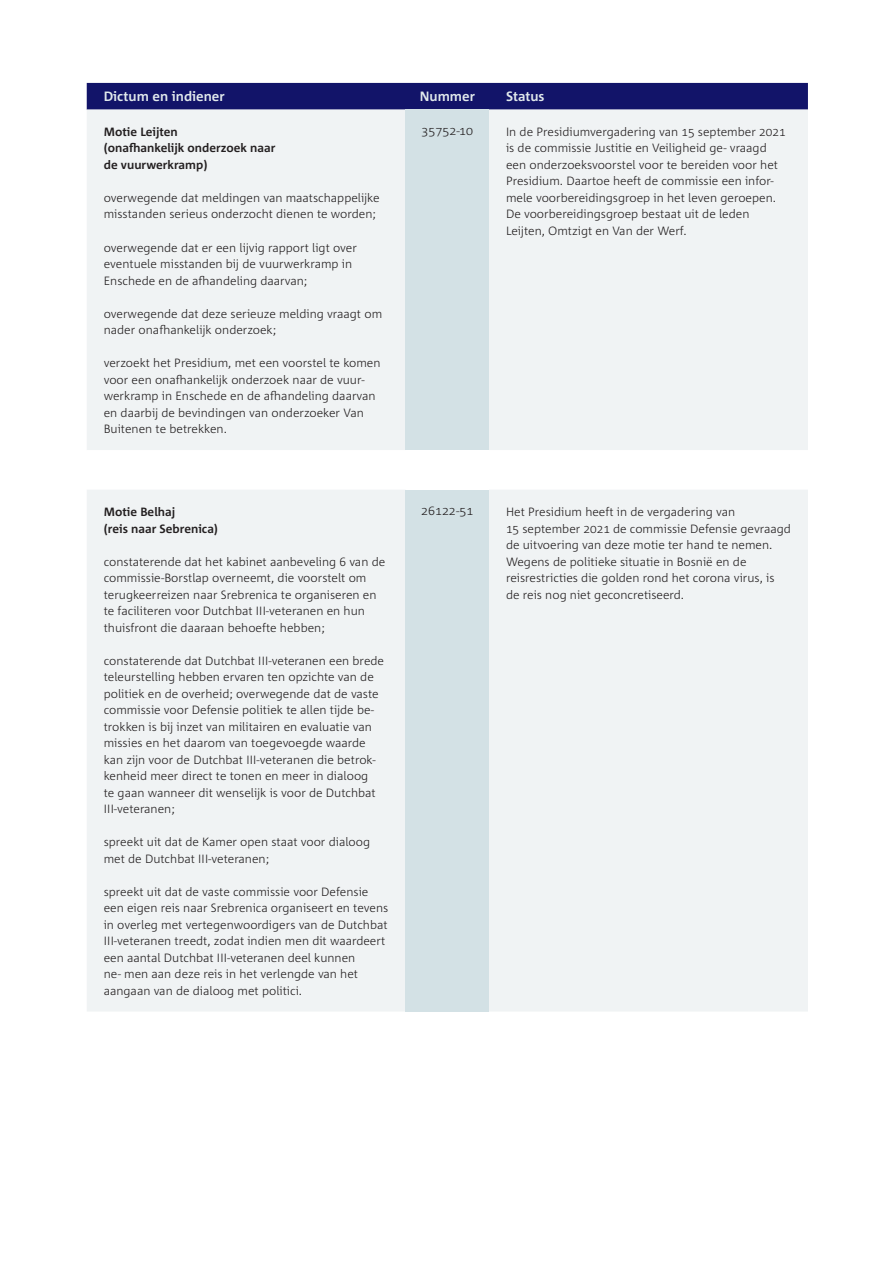
<style>
.page{position:relative;width:893px;height:1263px;background:#fff}
.page>*{position:absolute;margin:0;border:0;box-sizing:border-box;transform-origin:0 0}
.t1{font:700 13.5px "Corpid C1 s";color:#e1e9ec}
.t2{font:300 12px/16.5px "Corpid C1 s";color:#231f20}
.t3{font:700 12px/16.5px "Corpid C1 s";color:#231f20}
.t4{font:300 12px "Corpid C1 s";color:#231f20;scale:1.05 1}
</style>
<div class="page">
<div style="left:87px;top:83px;width:721px;height:27px;background:#121469"></div>
<div style="left:87px;top:110px;width:721px;height:340px;background:#f0f3f4"></div>
<div style="left:406px;top:110px;width:83px;height:340px;background:#d3e1e5"></div>
<div style="left:87px;top:490px;width:721px;height:521px;background:#f0f3f4"></div>
<div style="left:406px;top:490px;width:83px;height:521px;background:#d3e1e5"></div>
<p class="t1" style="left:104px;top:88px;width:123px">Dictum en indiener</p>
<p class="t1" style="left:420px;top:88px;width:57px">Nummer</p>
<p class="t1" style="left:506px;top:88px;width:40px">Status</p>
<p class="t3" style="left:104px;top:123px;width:173px">Motie Leijten<br>(onafhankelijk onderzoek naar de vuurwerkramp)</p>
<p class="t2" style="left:104px;top:189px;width:277px">overwegende dat meldingen van maatschappelijke misstanden serieus onderzocht dienen te worden;</p>
<p class="t2" style="left:104px;top:239px;width:255px">overwegende dat er een lijvig rapport ligt over eventuele misstanden bij de vuurwerkramp in<br>Enschede en de afhandeling daarvan;</p>
<p class="t2" style="left:104px;top:305px;width:280px">overwegende dat deze serieuze melding vraagt om nader onafhankelijk onderzoek;</p>
<p class="t2" style="left:104px;top:354px;width:278px">verzoekt het Presidium, met een voorstel te komen voor een onafhankelijk onderzoek naar de vuur&shy;werkramp in Enschede en de afhandeling daarvan en daarbij de bevindingen van onderzoeker Van Buitenen te betrekken.</p>
<p class="t4" style="left:422px;top:124px;width:50px">35752-10</p>
<p class="t2" style="left:506px;top:123px;width:281px">In de Presidiumvergadering van 15 september 2021 is de commissie Justitie en Veiligheid ge- vraagd een onderzoeksvoorstel voor te bereiden voor het Presidium. Daartoe heeft de commissie een infor&shy;mele voorbereidingsgroep in het leven geroepen.<br>De voorbereidingsgroep bestaat uit de leden Leijten, Omtzigt en Van der Werf.</p>
<p class="t3" style="left:104px;top:503px;width:116px">Motie Belhaj<br>(reis naar Sebrenica)</p>
<p class="t2" style="left:104px;top:553px;width:283px">constaterende dat het kabinet aanbeveling 6 van de commissie-Borstlap overneemt, die voorstelt om terugkeerreizen naar Srebrenica te organiseren en te faciliteren voor Dutchbat III-veteranen en hun thuisfront die daaraan behoefte hebben;</p>
<p class="t2" style="left:104px;top:652px;width:282px">constaterende dat Dutchbat III-veteranen een brede teleurstelling hebben ervaren ten opzichte van de politiek en de overheid; overwegende dat de vaste commissie voor Defensie politiek te allen tijde be&shy;trokken is bij inzet van militairen en evaluatie van missies en het daarom van toegevoegde waarde kan zijn voor de Dutchbat III-veteranen die betrok&shy;kenheid meer direct te tonen en meer in dialoog<br>te gaan wanneer dit wenselijk is voor de Dutchbat III-veteranen;</p>
<p class="t2" style="left:104px;top:833px;width:268px">spreekt uit dat de Kamer open staat voor dialoog met de Dutchbat III-veteranen;</p>
<p class="t2" style="left:104px;top:883px;width:286px">spreekt uit dat de vaste commissie voor Defensie een eigen reis naar Srebrenica organiseert en tevens in overleg met vertegenwoordigers van de Dutchbat III-veteranen treedt, zodat indien men dit waardeert een aantal Dutchbat III-veteranen deel kunnen<br>ne- men aan deze reis in het verlengde van het aangaan van de dialoog met politici.</p>
<p class="t4" style="left:421px;top:504px;width:51px">26122-51</p>
<p class="t2" style="left:506px;top:503px;width:286px">Het Presidium heeft in de vergadering van<br>15 september 2021 de commissie Defensie gevraagd de uitvoering van deze motie ter hand te nemen.<br>Wegens de politieke situatie in Bosnië en de reisrestricties die golden rond het corona virus, is de reis nog niet geconcretiseerd.</p>
</div>
